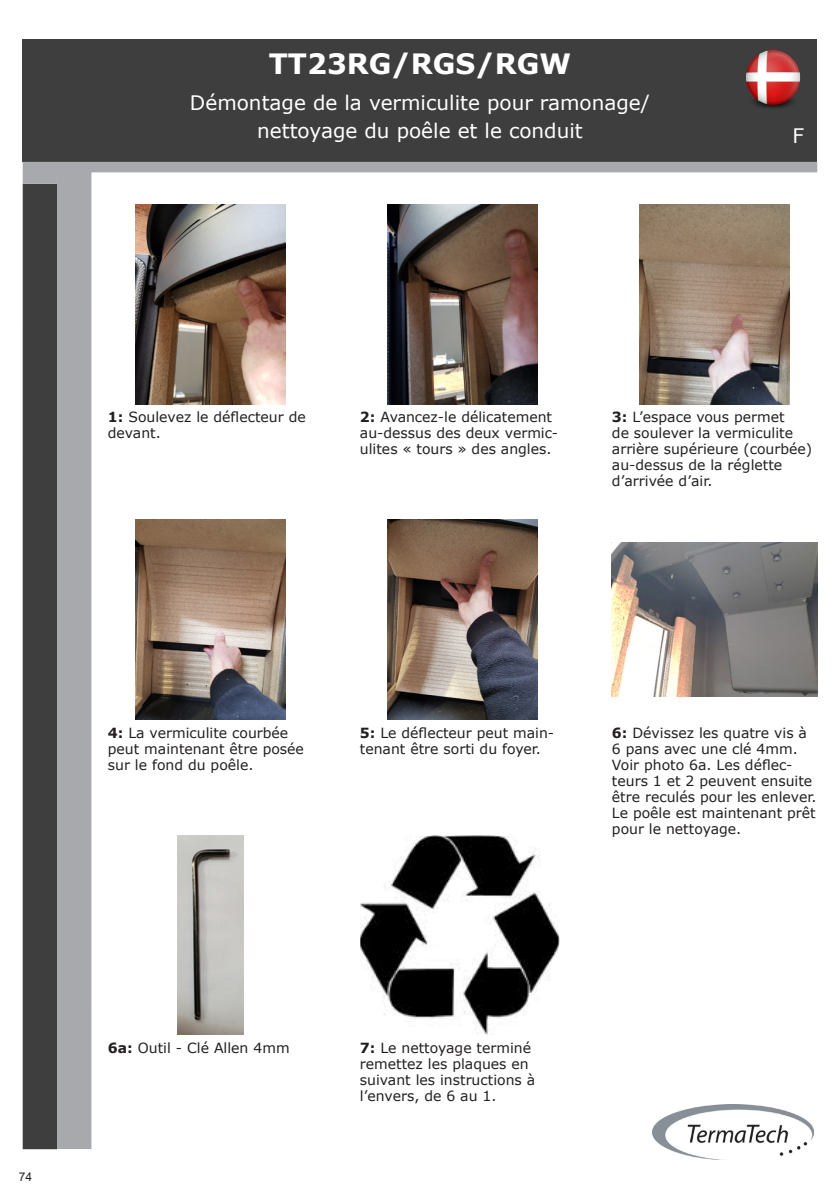
<style>
.page{position:relative;width:840px;height:1191px;background:#fff}
.page>*{position:absolute;margin:0;border:0;box-sizing:border-box;transform-origin:0 0}
.Titel{font:700 28px "Verdana";color:#fff}
.Titel-2{font:20px/28px "Verdana";color:#fff;text-align:center}
.Hoved{font:20px "Verdana";color:#fff}
.Billedtekst{font:14px/16px "Verdana";color:#231f20}
.t1{font:12px "Arial";color:#231f20}
.s1{font-weight:700}
</style>
<div class="page">
<div style="left:23px;top:40px;width:793px;height:122px;background:#3e3e3f"></div>
<div style="left:23px;top:184px;width:34px;height:965px;background:#3e3e3f"></div>
<div style="left:57px;top:172px;width:34px;height:977px;background:#a8a9ad"></div>
<svg style="left:23px;top:162px;width:793px;height:22px"></svg>
<img style="left:360px;top:835px;width:199px;height:200px">
<img style="left:135px;top:204px;width:151px;height:200px">
<img style="left:387px;top:204px;width:150px;height:200px">
<img style="left:639px;top:204px;width:150px;height:200px">
<img style="left:611px;top:542px;width:205px;height:155px">
<img style="left:135px;top:520px;width:150px;height:199px">
<img style="left:387px;top:520px;width:150px;height:199px">
<img style="left:177px;top:835px;width:66px;height:200px">
<img style="left:746px;top:50px;width:54px;height:58px">
<img style="left:652px;top:1104px;width:161px;height:55px">
<p class="Titel" style="left:269px;top:44px;width:303px">TT23RG/RGS/RGW</p>
<p class="Titel-2" style="left:190px;top:89px;width:461px">Démontage de la vermiculite pour ramonage/ nettoyage du poêle et le conduit</p>
<p class="Hoved" style="left:792px;top:122px;width:13px">F</p>
<p class="Billedtekst" style="left:108px;top:409px;width:199px"><span class="s1">1:</span> Soulevez le déflecteur de devant.</p>
<p class="Billedtekst" style="left:360px;top:409px;width:200px"><span class="s1">2:</span> Avancez-le délicatement au-dessus des deux vermic&shy;ulites « tours » des angles.</p>
<p class="Billedtekst" style="left:611px;top:409px;width:202px"><span class="s1">3:</span> L’espace vous permet<br>de soulever la vermiculite arrière supérieure (courbée) au-dessus de la réglette d’arrivée d’air.</p>
<p class="Billedtekst" style="left:108px;top:724px;width:197px"><span class="s1">4:</span> La vermiculite courbée peut maintenant être posée sur le fond du poêle.</p>
<p class="Billedtekst" style="left:360px;top:724px;width:196px"><span class="s1">5:</span> Le déflecteur peut main&shy;tenant être sorti du foyer.</p>
<p class="Billedtekst" style="left:611px;top:724px;width:206px"><span class="s1">6:</span> Dévissez les quatre vis à<br>6 pans avec une clé 4mm.<br>Voir photo 6a. Les déflec&shy;teurs 1 et 2 peuvent ensuite être reculés pour les enlever.<br>Le poêle est maintenant prêt pour le nettoyage.</p>
<p class="t1" style="left:19px;top:1168px;width:15px">74</p>
<p class="Billedtekst" style="left:108px;top:1039px;width:183px"><span class="s1">6a:</span> Outil - Clé Allen 4mm</p>
<p class="Billedtekst" style="left:360px;top:1039px;width:177px"><span class="s1">7:</span> Le nettoyage terminé remettez les plaques en suivant les instructions à l’envers, de 6 au 1.</p>
</div>
